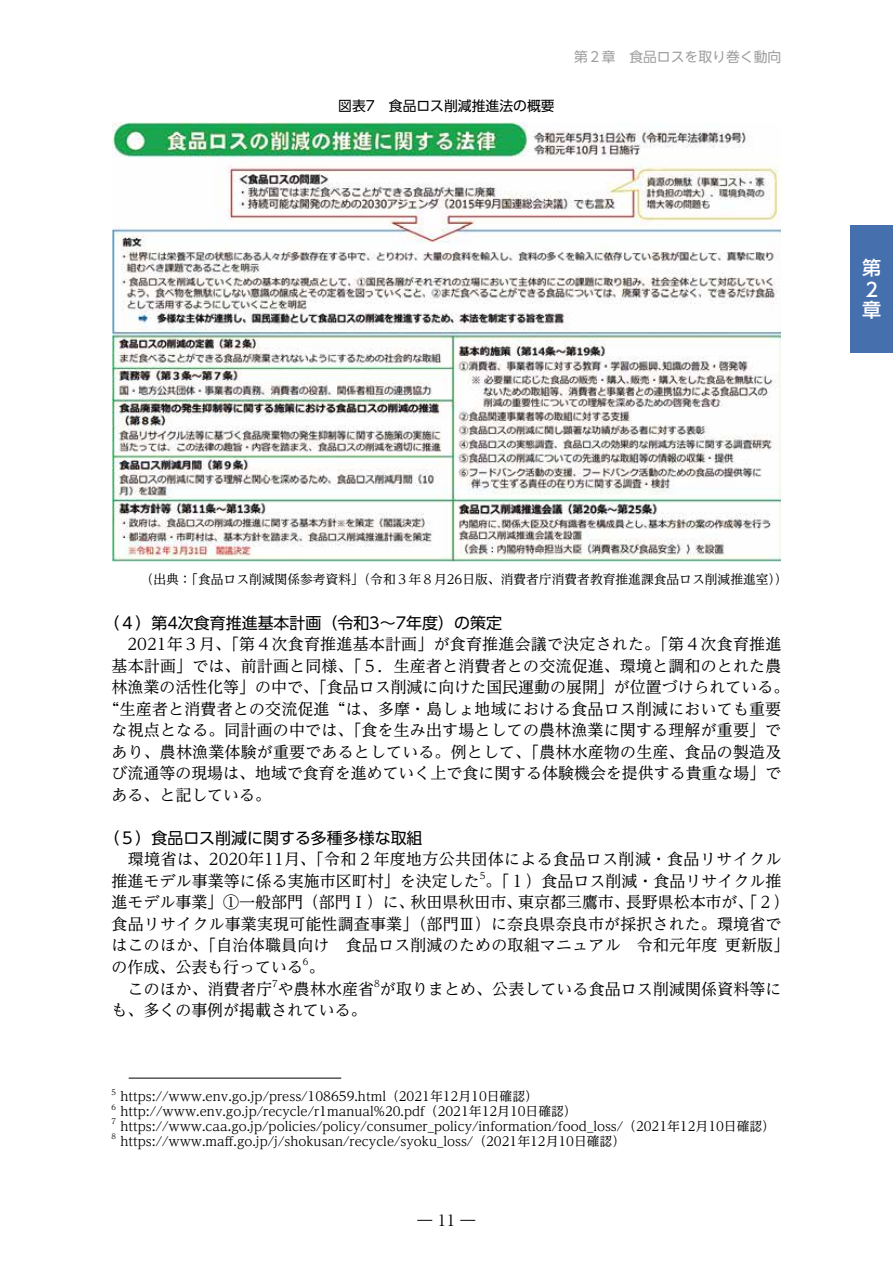
<style>
.page{position:relative;width:893px;height:1263px;background:#fff}
.page>*{position:absolute;margin:0;border:0;box-sizing:border-box;transform-origin:0 0}
.t1{font:500 19.2px/21px "UD Shin Go NT Pro";color:#fff}
.t2{font:15.9px/21.6px "UD Reimin Pro";letter-spacing:.015em;color:#000}
.t3{font:15.9px "UD Shin Go Pro";color:#000}
.t4{font:14.85px "UD Reimin Pro";color:#000}
.t5{font:13.8px "UD Shin Go Pro";color:#000}
.t6{font:13.8px "UD Shin Go NT Pro";color:#9fa0a0}
.t7{font:12.75px "UD Reimin Pro";color:#000}
.t8{font:9.3px "UD Reimin Pro";color:#000}
.t9{font:7.5px "UD Reimin Pro";color:#000}
</style>
<div class="page">
<div style="left:850px;top:225px;width:43px;height:128px;background:#466fae"></div>
<hr style="left:129px;top:1078px;width:212px;height:1px;background:#000">
<img style="left:113px;top:123px;width:667px;height:438px">
<p class="t5" style="left:338px;top:95px;width:218px">図表7　食品ロス削減推進法の概要</p>
<p class="t6" style="left:574px;top:46px;width:209px">第２章　食品ロスを取り巻く動向</p>
<p class="t1" style="left:862px;top:257px;width:20px">第<br>２章</p>
<p class="t7" style="left:141px;top:569px;width:649px">（出典：「食品ロス削減関係参考資料」（令和３年８月26日版、消費者庁消費者教育推進課食品ロス削減推進室））</p>
<p class="t3" style="left:104px;top:610px;width:400px">（４）第4次食育推進基本計画（令和3～7年度）の策定</p>
<p class="t2" style="left:112px;top:633px;width:671px">　2021年３月、「第４次食育推進基本計画」が食育推進会議で決定された。「第４次食育推進</p>
<p class="t2" style="left:112px;top:654px;width:671px">基本計画」では、前計画と同様、「５．生産者と消費者との交流促進、環境と調和のとれた農</p>
<p class="t2" style="left:112px;top:676px;width:679px">林漁業の活性化等」の中で、「食品ロス削減に向けた国民運動の展開」が位置づけられている。</p>
<p class="t2" style="left:104px;top:697px;width:679px">“生産者と消費者との交流促進“は、多摩・島しょ地域における食品ロス削減においても重要</p>
<p class="t2" style="left:112px;top:719px;width:671px">な視点となる。同計画の中では、「食を生み出す場としての農林漁業に関する理解が重要」で</p>
<p class="t2" style="left:112px;top:740px;width:671px">あり、農林漁業体験が重要であるとしている。例として、「農林水産物の生産、食品の製造及</p>
<p class="t2" style="left:112px;top:762px;width:671px">び流通等の現場は、地域で食育を進めていく上で食に関する体験機会を提供する貴重な場」で</p>
<p class="t2" style="left:112px;top:783px;width:161px">ある、と記している。</p>
<p class="t3" style="left:104px;top:825px;width:320px">（５）食品ロス削減に関する多種多様な取組</p>
<p class="t2" style="left:112px;top:848px;width:671px">　環境省は、2020年11月、「令和２年度地方公共団体による食品ロス削減・食品リサイクル推進モデル事業等に係る実施市区町村」を決定した。「１）食品ロス削減・食品リサイクル推</p>
<p class="t8" style="left:480px;top:868px;width:7px">5</p>
<p class="t2" style="left:112px;top:891px;width:679px">進モデル事業」①一般部門（部門Ⅰ）に、秋田県秋田市、東京都三鷹市、長野県松本市が、「２）食品リサイクル事業実現可能性調査事業」（部門Ⅲ）に奈良県奈良市が採択された。環境省ではこのほか、「自治体職員向け　食品ロス削減のための取組マニュアル　令和元年度更新版」の作成、公表も行っている。</p>
<p class="t8" style="left:303px;top:954px;width:7px">6</p>
<p class="t2" style="left:112px;top:977px;width:671px">　このほか、消費者庁や農林水産省が取りまとめ、公表している食品ロス削減関係資料等に</p>
<p class="t8" style="left:272px;top:975px;width:7px">7</p>
<p class="t8" style="left:374px;top:975px;width:7px">8</p>
<p class="t2" style="left:112px;top:999px;width:257px">も、多くの事例が掲載されている。</p>
<p class="t9" style="left:112px;top:1086px;width:6px">5</p>
<p class="t7" style="left:120px;top:1086px;width:419px">https://www.env.go.jp/press/108659.html（2021年12月10日確認）</p>
<p class="t9" style="left:112px;top:1100px;width:6px">6</p>
<p class="t7" style="left:120px;top:1100px;width:458px">http://www.env.go.jp/recycle/r1manual%20.pdf（2021年12月10日確認）</p>
<p class="t9" style="left:112px;top:1115px;width:6px">7</p>
<p class="t7" style="left:120px;top:1115px;width:656px">https://www.caa.go.jp/policies/policy/consumer_policy/information/food_loss/（2021年12月10日確認）</p>
<p class="t9" style="left:112px;top:1130px;width:6px">8</p>
<p class="t7" style="left:120px;top:1130px;width:506px">https://www.maff.go.jp/j/shokusan/recycle/syoku_loss/（2021年12月10日確認）</p>
<p class="t4" style="left:418px;top:1208px;width:59px">―11―</p>
</div>
